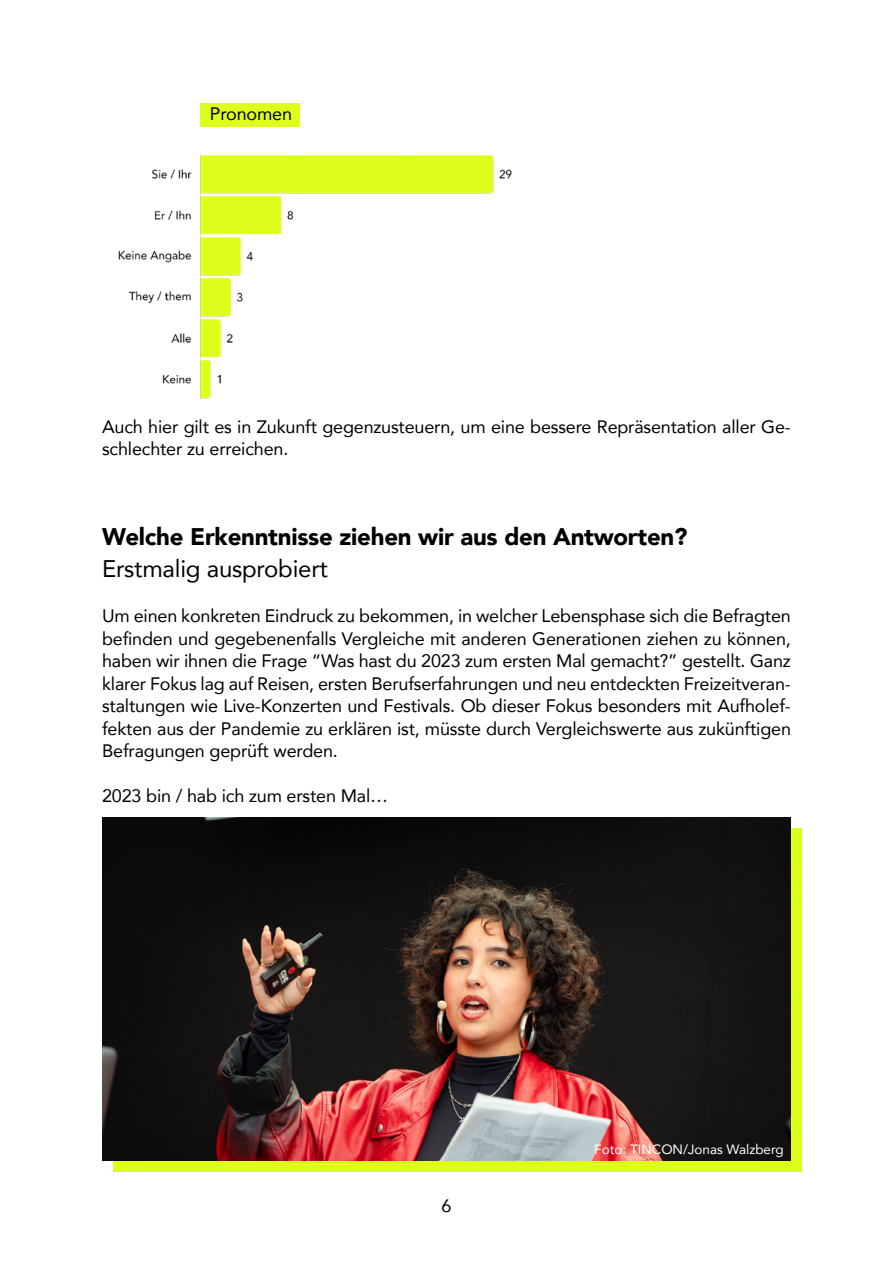
<style>
.page{position:relative;width:893px;height:1263px;background:#fff}
.page>*{position:absolute;margin:0;border:0;box-sizing:border-box;transform-origin:0 0}
.t1{font:900 24px "Avenir";letter-spacing:-.01em;color:#000}
.t2{font:24px "Avenir";letter-spacing:-.01em;color:#000}
.t3{font:18px/22.5px "Avenir";letter-spacing:-.01em;color:#000}
.t4{font:13.5px "Avenir";color:#fff}
</style>
<div class="page">
<img style="left:118px;top:105px;width:394px;height:294px">
<div style="left:136px;top:106px;width:317px;height:44px;background:#fff"></div>
<div style="left:295px;top:195px;width:174px;height:210px;background:#fff"></div>
<div style="left:201px;top:103px;width:99px;height:23px;background:#deff1c"></div>
<div style="left:113px;top:828px;width:688px;height:343px;background:#deff1c"></div>
<img style="left:102px;top:817px;width:689px;height:343px">
<p class="t3" style="left:210px;top:102px;width:84px">Pronomen</p>
<p class="t3" style="left:102px;top:415px;width:690px">Auch hier gilt es in Zukunft gegenzusteuern, um eine bessere Repräsentation aller Ge&shy;schlechter zu erreichen.</p>
<h1 class="t1" style="left:102px;top:517px;width:587px">Welche Erkenntnisse ziehen wir aus den Antworten?</h1>
<h1 class="t2" style="left:102px;top:549px;width:227px">Erstmalig ausprobiert</h1>
<p class="t3" style="left:102px;top:604px;width:690px;text-align:justify">Um einen konkreten Eindruck zu bekommen, in welcher Lebensphase sich die Befragten befinden und gegebenenfalls Vergleiche mit anderen Generationen ziehen zu können, haben wir ihnen die Frage “Was hast du 2023 zum ersten Mal gemacht?” gestellt. Ganz klarer Fokus lag auf Reisen, ersten Berufserfahrungen und neu entdeckten Freizeitveran&shy;staltungen wie Live-Konzerten und Festivals. Ob dieser Fokus besonders mit Aufholef&shy;fekten aus der Pandemie zu erklären ist, müsste durch Vergleichswerte aus zukünftigen Befragungen geprüft werden.</p>
<p class="t3" style="left:102px;top:784px;width:288px">2023 bin / hab ich zum ersten Mal…</p>
<p class="t3" style="left:441px;top:1193px;width:12px">6</p>
<p class="t4" style="left:594px;top:1139px;width:191px">Foto: TINCON/Jonas Walzberg</p>
</div>
